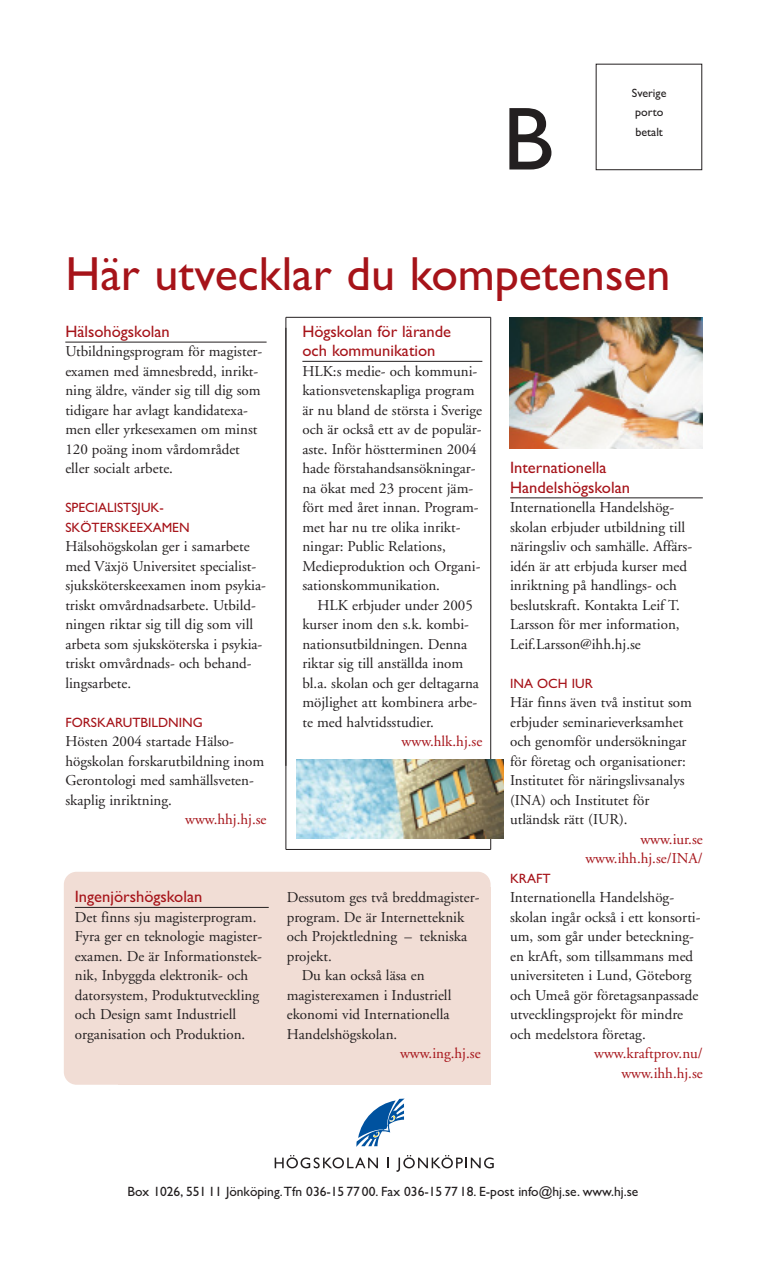
<style>
.page{position:relative;width:766px;height:1263px;background:#fff}
.page>*{position:absolute;margin:0;border:0;box-sizing:border-box;transform-origin:0 0}
.t1{font:90px "Gill Sans";color:#231f20}
.t2{font:48px "Gill Sans";color:#a61319}
.t3{font:16.5px/19.5px "Gill Sans";color:#a61319}
.t4{font:15px/19.5px "Adobe Garamond";color:#231f20}
.t5{font:15px/19.5px "Adobe Garamond";color:#a61319;text-align:right}
.t6{font:13.5px "Gill Sans";color:#231f20}
.t7{font:13.5px/19.5px "Gill Sans";color:#a61319}
.t8{font:12px/19.5px "Gill Sans";color:#231f20}
</style>
<div class="page">
<div style="left:64px;top:872px;width:426px;height:213px;background:#f1ddd5;border-radius:13px"></div>
<div style="left:118px;top:887px;width:372px;height:198px;background:#f1ddd5"></div>
<svg style="left:356px;top:1098px;width:48px;height:49px"></svg>
<svg style="left:274px;top:1155px;width:104px;height:13px"></svg>
<svg style="left:387px;top:1157px;width:2px;height:11px"></svg>
<svg style="left:396px;top:1155px;width:97px;height:17px"></svg>
<hr style="left:302px;top:361px;width:180px;height:1px;background:#231f20">
<hr style="left:65px;top:342px;width:201px;height:1px;background:#231f20">
<hr style="left:285px;top:317px;width:1px;height:449px;background:#231f20">
<hr style="left:286px;top:317px;width:204px;height:1px;background:#231f20">
<hr style="left:490px;top:317px;width:1px;height:532px;background:#231f20">
<hr style="left:286px;top:849px;width:204px;height:1px;background:#231f20">
<hr style="left:285px;top:328px;width:1px;height:521px;background:#231f20">
<img style="left:509px;top:317px;width:193px;height:132px">
<img style="left:297px;top:759px;width:206px;height:79px">
<hr style="left:75px;top:907px;width:194px;height:1px;background:#231f20">
<hr style="left:510px;top:498px;width:192px;height:1px;background:#231f20">
<h1 class="t1" style="left:502px;top:108px;width:52px">B</h1>
<p class="t8" style="left:631px;top:84px;width:36px">Sverige porto betalt</p>
<h2 class="t2" style="left:65px;top:257px;width:606px">Här utvecklar du kompetensen</h2>
<p class="t3" style="left:65px;top:323px;width:106px">Hälsohögskolan</p>
<p class="t4" style="left:65px;top:343px;width:198px">Utbildningsprogram för magister&shy;examen med ämnesbredd, inrikt&shy;ning äldre, vänder sig till dig som tidigare har avlagt kandidatexa&shy;men eller yrkesexamen om minst<br>120 poäng inom vårdområdet eller socialt arbete.</p>
<p class="t7" style="left:65px;top:499px;width:126px">SPECIALISTSJUK-<br>SKÖTERSKEEXAMEN</p>
<p class="t4" style="left:65px;top:538px;width:202px">Hälsohögskolan ger i samarbete med Växjö Universitet specialist&shy;sjuksköterskeexamen inom psykia&shy;triskt omvårdnadsarbete. Utbild&shy;ningen riktar sig till dig som vill arbeta som sjuksköterska i psykia&shy;triskt omvårdnads- och behand&shy;lingsarbete.</p>
<p class="t7" style="left:65px;top:714px;width:139px">FORSKARUTBILDNING</p>
<p class="t4" style="left:65px;top:733px;width:200px">Hösten 2004 startade Hälso&shy;högskolan forskarutbildning inom<br>Gerontologi med samhällsveten&shy;skaplig inriktning.</p>
<p class="t5" style="left:185px;top:811px;width:83px">www.hhj.hj.se</p>
<p class="t3" style="left:302px;top:323px;width:150px">Högskolan för lärande och kommunikation</p>
<p class="t4" style="left:302px;top:363px;width:181px">HLK:s medie- och kommuni&shy;kationsvetenskapliga program är nu bland de största i Sverige och är också ett av de populär&shy;aste. Inför höstterminen 2004 hade förstahandsansökningar&shy;na ökat med 23 procent jäm&shy;fört med året innan. Program&shy;met har nu tre olika inrikt&shy;ningar: Public Relations,<br>Medieproduktion och Organi&shy;sationskommunikation.</p>
<p class="t4" style="left:302px;top:597px;width:178px;text-indent:15px">HLK erbjuder under 2005 kurser inom den s.k. kombi&shy;nationsutbildningen. Denna riktar sig till anställda inom bl.a. skolan och ger deltagarna möjlighet att kombinera arbe&shy;te med halvtidsstudier.</p>
<p class="t5" style="left:401px;top:733px;width:82px">www.hlk.hj.se</p>
<p class="t3" style="left:510px;top:460px;width:121px">Internationella<br>Handelshögskolan</p>
<p class="t4" style="left:510px;top:499px;width:183px">Internationella Handelshög&shy;skolan erbjuder utbildning till näringsliv och samhälle. Affärs&shy;idén är att erbjuda kurser med inriktning på handlings- och beslutskraft. Kontakta Leif T.<br>Larsson för mer information,<br>Leif.Larsson@ihh.hj.se</p>
<p class="t7" style="left:510px;top:675px;width:84px">INA OCH IUR</p>
<p class="t4" style="left:510px;top:694px;width:183px">Här finns även två institut som erbjuder seminarieverksamhet och genomför undersökningar för företag och organisationer:<br>Institutet för näringslivsanalys (INA) och Institutet för utländsk rätt (IUR).</p>
<p class="t5" style="left:585px;top:831px;width:119px">www.iur.se www.ihh.hj.se/INA/</p>
<p class="t7" style="left:510px;top:870px;width:42px">KRAFT</p>
<p class="t4" style="left:510px;top:889px;width:192px">Internationella Handelshög&shy;skolan ingår också i ett konsorti&shy;um, som går under beteckning&shy;en krAft, som tillsammans med universiteten i Lund, Göteborg och Umeå gör företagsanpassade utvecklingsprojekt för mindre och medelstora företag.</p>
<p class="t5" style="left:594px;top:1045px;width:110px">www.kraftprov.nu/ www.ihh.hj.se</p>
<p class="t3" style="left:75px;top:889px;width:129px">Ingenjörshögskolan</p>
<p class="t4" style="left:75px;top:909px;width:189px">Det finns sju magisterprogram.<br>Fyra ger en teknologie magister&shy;examen. De är Informationstek&shy;nik, Inbyggda elektronik- och datorsystem, Produktutveckling och Design samt Industriell organisation och Produktion.</p>
<p class="t4" style="left:287px;top:889px;width:194px">Dessutom ges två breddmagister-</p>
<p class="t4" style="left:287px;top:909px;width:179px">program. De är Internetteknik</p>
<p class="t4" style="left:287px;top:928px;width:182px">och Projektledning – tekniska</p>
<p class="t4" style="left:287px;top:948px;width:47px">projekt.</p>
<p class="t4" style="left:302px;top:967px;width:124px">Du kan också läsa en</p>
<p class="t4" style="left:287px;top:987px;width:166px">magisterexamen i Industriell</p>
<p class="t4" style="left:287px;top:1006px;width:164px">ekonomi vid Internationella</p>
<p class="t4" style="left:287px;top:1026px;width:112px">Handelshögskolan.</p>
<p class="t5" style="left:400px;top:1045px;width:82px">www.ing.hj.se</p>
<p class="t6" style="left:127px;top:1187px;width:512px">Box 1026, 551 11 Jönköping.Tfn 036-15 77 00. Fax 036-15 77 18. E-post info@hj.se. www.hj.se</p>
</div>
